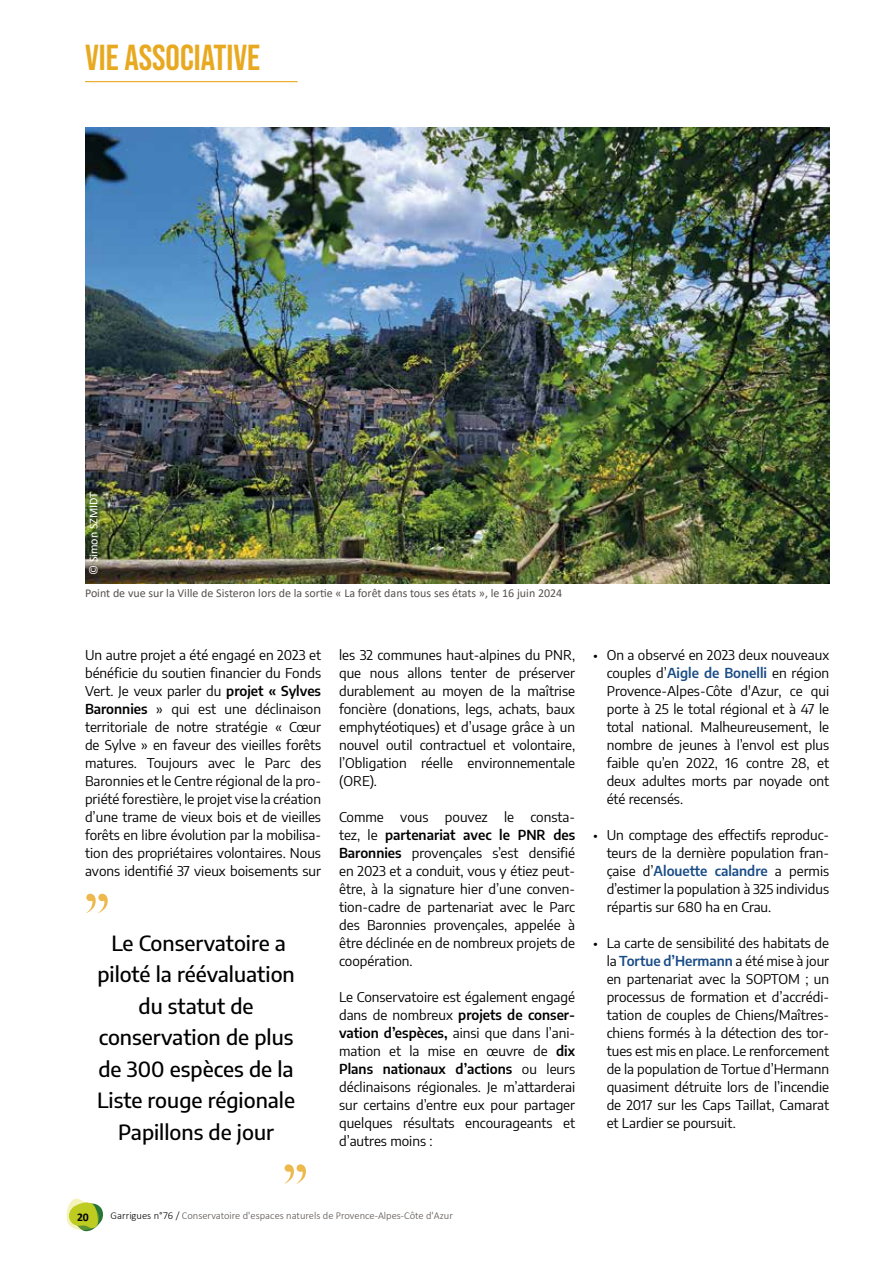
<style>
.page{position:relative;width:893px;height:1263px;background:#fff}
.page>*{position:absolute;margin:0;border:0;box-sizing:border-box;transform-origin:0 0}
.t1{font:72px "Felix Titling";color:#edb94c}
.t2{font:36px "Bebas Neue";color:#e8a920}
.t3{font:500 21px/31.5px "Encode Sans";color:#000;text-align:center}
.t4{font:13.5px/18px "Encode Sans";color:#000;text-align:justify}
.t5{font:12px "Calibri";color:#57514c}
.t6{font:12px "Calibri";color:#fff}
.t7{font:700 11.7px "Calibri";color:#000}
.t8{font:300 10.5px "Calibri";color:#57514c}
.s1{font-weight:600}
.s2{color:#000}
.s3{font-weight:600;color:#194c86}
</style>
<div class="page">
<svg style="left:67px;top:1198px;width:36px;height:33px"></svg>
<hr style="left:85px;top:81px;width:213px;height:1px;background:#e8a920">
<img style="left:85px;top:128px;width:744px;height:456px">
<h2 class="t2" style="left:85px;top:37px;width:177px">VIE ASSOCIATIVE</h2>
<p class="t6" style="left:85px;top:575px;width:85px;rotate:-90deg">© Simon SZMIDT</p>
<p class="t5" style="left:85px;top:585px;width:479px">Point de vue sur la Ville de Sisteron lors de la sortie « La forêt dans tous ses états », le 16 juin 2024</p>
<p class="t4" style="left:85px;top:646px;width:238px">Un autre projet a été engagé en 2023 et bénéficie du soutien financier du Fonds Vert. Je veux parler du <span class="s1">projet « Sylves Baronnies</span> » qui est une déclinaison territoriale de notre stratégie « Cœur de Sylve » en faveur des vieilles forêts matures. Toujours avec le Parc des Baronnies et le Centre régional de la pro&shy;priété forestière, le projet vise la création d’une trame de vieux bois et de vieilles forêts en libre évolution par la mobilisa&shy;tion des propriétaires volontaires. Nous avons identifié 37 vieux boisements sur</p>
<p class="t4" style="left:339px;top:645px;width:238px">les 32 communes haut-alpines du PNR, que nous allons tenter de préserver durablement au moyen de la maîtrise foncière (donations, legs, achats, baux emphytéotiques) et d’usage grâce à un nouvel outil contractuel et volontaire, l’Obligation réelle environnementale (ORE).</p>
<p class="t4" style="left:339px;top:807px;width:238px">Comme vous pouvez le consta&shy;tez, le <span class="s1">partenariat avec le PNR des Baronnies</span> provençales s’est densifié en 2023 et a conduit, vous y étiez peut&shy;être, à la signature hier d’une conven&shy;tion-cadre de partenariat avec le Parc des Baronnies provençales, appelée à être déclinée en de nombreux projets de coopération.</p>
<p class="t4" style="left:339px;top:987px;width:238px">Le Conservatoire est également engagé dans de nombreux <span class="s1">projets de conser&shy;vation d’espèces,</span> ainsi que dans l’ani&shy;mation et la mise en œuvre de <span class="s1">dix Plans nationaux d’actions</span> ou leurs déclinaisons régionales. Je m’attarderai sur certains d’entre eux pour partager quelques résultats encourageants et d’autres moins :</p>
<h1 class="t1" style="left:85px;top:879px;width:25px">"</h1>
<h3 class="t3" style="left:97px;top:926px;width:200px">Le Conservatoire a piloté la réévaluation du statut de conservation de plus de 300 espèces de la<br>Liste rouge régionale<br>Papillons de jour</h3>
<h1 class="t1" style="left:283px;top:1150px;width:25px">"</h1>
<p class="t7" style="left:77px;top:1209px;width:13px">20</p>
<p class="t8" style="left:111px;top:1209px;width:344px"><span class="s2">Garrigues n°76 /</span> Conservatoire d'espaces naturels de Provence-Alpes-Côte d'Azur</p>
<p class="t4" style="left:607px;top:645px;width:224px;text-indent:-14px">• On a observé en 2023 deux nouveaux couples d’<span class="s3">Aigle de Bonelli</span> en région Provence-Alpes-Côte d'Azur, ce qui porte à 25 le total régional et à 47 le total national. Malheureusement, le nombre de jeunes à l’envol est plus faible qu’en 2022, 16 contre 28, et deux adultes morts par noyade ont été recensés.</p>
<p class="t4" style="left:607px;top:825px;width:224px;text-indent:-13px">• Un comptage des effectifs reproduc&shy;teurs de la dernière population fran&shy;çaise d’<span class="s3">Alouette calandre</span> a permis d’estimer la population à 325 individus répartis sur 680 ha en Crau.</p>
<p class="t4" style="left:607px;top:933px;width:224px;text-indent:-14px">• La carte de sensibilité des habitats de la <span class="s3">Tortue d’Hermann</span> a été mise à jour en partenariat avec la SOPTOM ; un processus de formation et d’accrédi&shy;tation de couples de Chiens/Maîtres&shy;chiens formés à la détection des tor&shy;tues est mis en place. Le renforcement de la population de Tortue d’Hermann quasiment détruite lors de l’incendie de 2017 sur les Caps Taillat, Camarat et Lardier se poursuit.</p>
</div>
